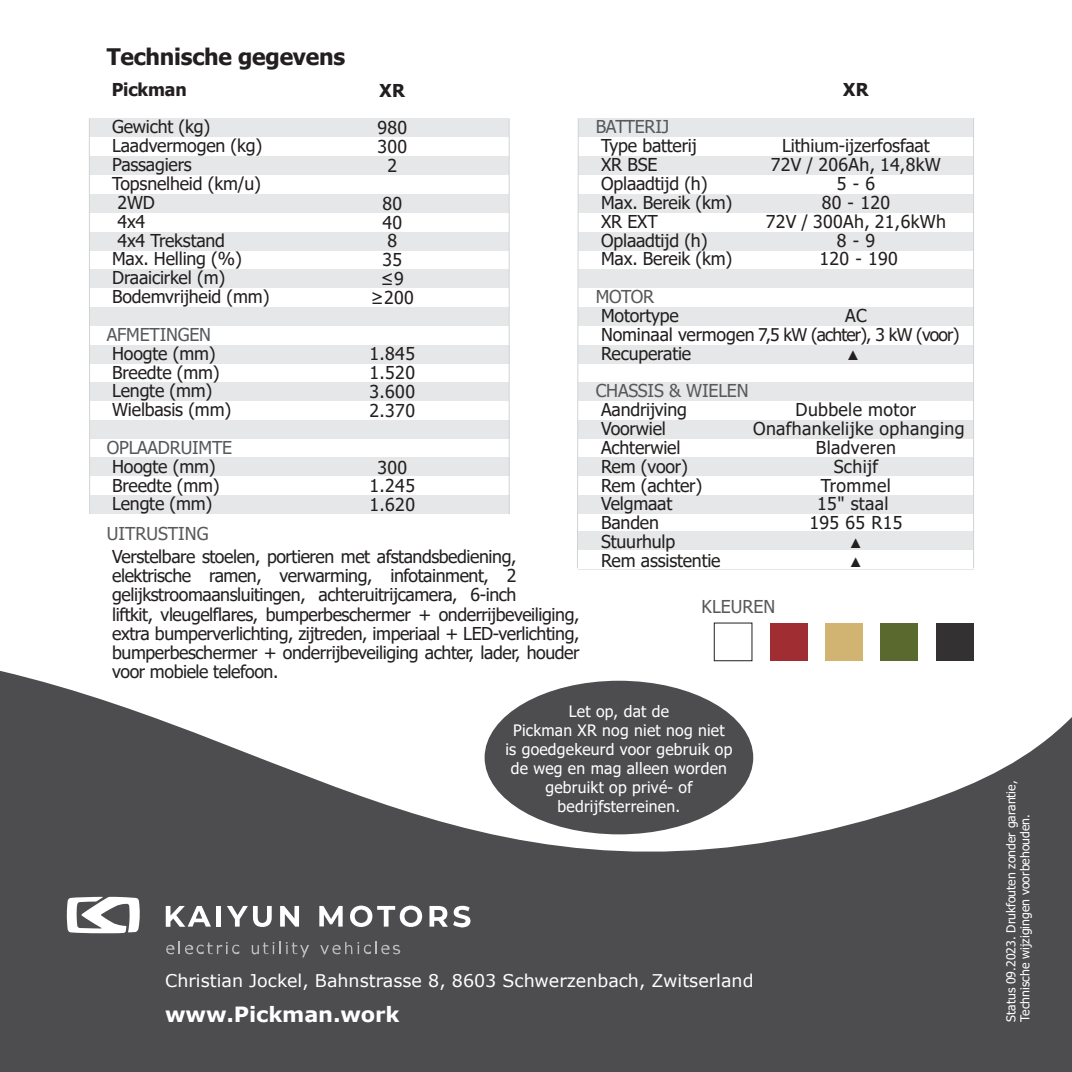
<style>
.page{position:relative;width:1072px;height:1072px;background:#fff}
.page>*{position:absolute;margin:0;border:0;box-sizing:border-box;transform-origin:0 0}
.t1{font:700 22.75px "Tahoma";letter-spacing:-.01em;color:#231f20}
.t2{font:700 21px "Verdana";letter-spacing:-.005em;color:#fff}
.t3{font:17.68px/18.9px "Tahoma";letter-spacing:-.01em;color:#231f20}
.t4{font:17.68px/18.9px "Tahoma";letter-spacing:.02em;color:#231f20;text-align:center}
.t5{font:17.68px "Tahoma";letter-spacing:-.01em;color:#58595b}
.t6{font:700 17.68px "Tahoma";letter-spacing:-.01em;color:#231f20}
.t7{font:17.5px "Verdana";color:#fff}
.t8{font:17.5px "Tahoma";letter-spacing:-.045em;color:#231f20}
.t9{font:15.75px/18.9px "Tahoma";letter-spacing:.015em;color:#fff;text-align:center}
.t10{font:14px/18.9px "Tahoma";color:#231f20}
.t11{font:12.25px/14px "Tahoma";color:#fff}
.s1{font-size:17.68px}
</style>
<div class="page">
<hr style="left:578px;top:569px;width:395px;height:1px;background:#e6e7e8">
<div style="left:577px;top:531px;width:396px;height:19px;background:#e6e7e8"></div>
<div style="left:577px;top:495px;width:396px;height:19px;background:#e6e7e8"></div>
<div style="left:577px;top:457px;width:396px;height:19px;background:#e6e7e8"></div>
<div style="left:578px;top:232px;width:395px;height:18px;background:#e6e7e8"></div>
<div style="left:578px;top:118px;width:395px;height:18px;background:#e6e7e8"></div>
<div style="left:578px;top:156px;width:395px;height:19px;background:#e6e7e8"></div>
<div style="left:578px;top:270px;width:395px;height:18px;background:#e6e7e8"></div>
<div style="left:578px;top:307px;width:395px;height:18px;background:#e6e7e8"></div>
<div style="left:578px;top:345px;width:395px;height:18px;background:#e6e7e8"></div>
<div style="left:578px;top:194px;width:395px;height:19px;background:#e6e7e8"></div>
<div style="left:578px;top:382px;width:395px;height:18px;background:#e6e7e8"></div>
<div style="left:578px;top:420px;width:395px;height:18px;background:#e6e7e8"></div>
<div style="left:90px;top:495px;width:419px;height:19px;background:#e6e7e8"></div>
<div style="left:89px;top:382px;width:420px;height:18px;background:#e6e7e8"></div>
<div style="left:89px;top:270px;width:420px;height:18px;background:#e6e7e8"></div>
<svg style="left:0;top:670px;width:1071px;height:401px;fill:#4d4d4f"></svg>
<div style="left:89px;top:119px;width:420px;height:18px;background:#e6e7e8"></div>
<div style="left:89px;top:156px;width:420px;height:19px;background:#e6e7e8"></div>
<div style="left:89px;top:194px;width:420px;height:19px;background:#e6e7e8"></div>
<div style="left:89px;top:232px;width:420px;height:18px;background:#e6e7e8"></div>
<div style="left:89px;top:307px;width:420px;height:18px;background:#e6e7e8"></div>
<div style="left:90px;top:345px;width:419px;height:18px;background:#e6e7e8"></div>
<div style="left:90px;top:420px;width:419px;height:18px;background:#e6e7e8"></div>
<div style="left:90px;top:458px;width:419px;height:18px;background:#e6e7e8"></div>
<hr style="left:89px;top:119px;width:1px;height:395px;background:#d1d3d4">
<hr style="left:509px;top:119px;width:1px;height:395px;background:#d1d3d4">
<svg style="left:577px;top:119px;width:1px;height:450px"></svg>
<hr style="left:973px;top:118px;width:1px;height:450px;background:#d1d3d4">
<div style="left:714px;top:623px;width:38px;height:38px;background:#fff;border:1px solid #231f20"></div>
<div style="left:769px;top:623px;width:38px;height:37px;background:#a02d32"></div>
<div style="left:825px;top:623px;width:37px;height:37px;background:#d1b471"></div>
<div style="left:880px;top:623px;width:38px;height:37px;background:#5a692e"></div>
<div style="left:936px;top:623px;width:37px;height:37px;background:#333132"></div>
<div style="left:484px;top:680px;width:269px;height:154px;background:#4d4d4f;border-radius:50%"></div>
<svg style="left:66px;top:896px;width:74px;height:37px"></svg>
<svg style="left:166px;top:941px;width:73px;height:13px"></svg>
<svg style="left:252px;top:941px;width:57px;height:16px"></svg>
<svg style="left:320px;top:941px;width:80px;height:13px"></svg>
<svg style="left:166px;top:906px;width:45px;height:20px"></svg>
<div style="left:216px;top:906px;width:5px;height:20px;background:#fff"></div>
<svg style="left:227px;top:906px;width:45px;height:21px"></svg>
<svg style="left:280px;top:906px;width:19px;height:20px"></svg>
<svg style="left:319px;top:906px;width:23px;height:20px"></svg>
<svg style="left:350px;top:905px;width:72px;height:22px"></svg>
<svg style="left:429px;top:905px;width:41px;height:22px"></svg>
<p class="t1" style="left:107px;top:41px;width:240px">Technische gegevens</p>
<p class="t6" style="left:112px;top:77px;width:76px">Pickman</p>
<p class="t3" style="left:112px;top:119px;width:100px">Gewicht (kg)</p>
<p class="t3" style="left:112px;top:137px;width:152px">Laadvermogen (kg)</p>
<p class="t3" style="left:112px;top:156px;width:81px">Passagiers</p>
<p class="t3" style="left:112px;top:175px;width:150px">Topsnelheid (km/u)</p>
<p class="t3" style="left:117px;top:194px;width:39px">2WD</p>
<p class="t3" style="left:117px;top:213px;width:29px">4x4</p>
<p class="t3" style="left:117px;top:232px;width:109px">4x4 Trekstand</p>
<p class="t3" style="left:112px;top:250px;width:131px">Max. Helling (%)</p>
<p class="t3" style="left:112px;top:269px;width:114px">Draaicirkel (m)</p>
<p class="t3" style="left:112px;top:288px;width:159px">Bodemvrijheid (mm)</p>
<p class="t5" style="left:107px;top:322px;width:106px">AFMETINGEN</p>
<p class="t3" style="left:112px;top:345px;width:121px">Hoogte (mm)<br>Breedte (mm)<br>Lengte (mm)<br>Wielbasis (mm)</p>
<p class="t5" style="left:107px;top:435px;width:127px">OPLAADRUIMTE</p>
<p class="t3" style="left:112px;top:458px;width:109px">Hoogte (mm)<br>Breedte (mm)<br>Lengte (mm)</p>
<p class="t6" style="left:843px;top:77px;width:27px">XR</p>
<p class="t6" style="left:379px;top:78px;width:27px">XR</p>
<p class="t3" style="left:377px;top:119px;width:31px;text-align:center">980<br>300<br>2</p>
<p class="t3" style="left:371px;top:195px;width:45px;text-align:center">80<br>40<br>8<br>35 ≤9 ≥200</p>
<p class="t5" style="left:595px;top:115px;width:75px">BATTERIJ</p>
<p class="t3" style="left:601px;top:137px;width:133px">Type batterij<br>XR BSE<br>Oplaadtijd (h)<br>Max. Bereik (km)<br>XR EXT<br>Oplaadtijd (h)<br>Max. Bereik (km)</p>
<p class="t5" style="left:595px;top:285px;width:60px">MOTOR</p>
<p class="t3" style="left:601px;top:298px;width:92px;line-height:37.6px">Motortype<br>Recuperatie</p>
<p class="t5" style="left:595px;top:379px;width:154px">CHASSIS &amp; WIELEN</p>
<p class="t3" style="left:601px;top:401px;width:121px">Aandrijving<br>Voorwiel<br>Achterwiel<br>Rem (voor)<br>Rem (achter)<br>Velgmaat<br>Banden<br>Stuurhulp<br>Rem assistentie</p>
<p class="t5" style="left:701px;top:594px;width:75px">KLEUREN</p>
<p class="t4" style="left:765px;top:137px;width:182px">Lithium-ijzerfosfaat<br>72V / 206Ah, 14,8kW<br>5 - 6<br>80 - 120<br>72V / 300Ah, 21,6kWh<br>8 - 9<br>120 - 190</p>
<p class="t3" style="left:845px;top:307px;width:23px">AC</p>
<p class="t8" style="left:601px;top:323px;width:360px"><span class="s1">Nominaal vermogen</span> 7,5 kW (achter), 3 kW (voor)</p>
<p class="t10" style="left:846px;top:346px;width:15px">▲</p>
<p class="t3" style="left:369px;top:345px;width:47px;text-align:justify">1.845<br>1.520<br>3.600<br>2.370</p>
<p class="t4" style="left:795px;top:401px;width:122px">Dubbele motor</p>
<p class="t4" style="left:753px;top:420px;width:213px">Onafhankelijke ophanging</p>
<p class="t4" style="left:815px;top:439px;width:82px">Bladveren</p>
<p class="t3" style="left:833px;top:458px;width:46px">Schijf</p>
<p class="t4" style="left:821px;top:476px;width:71px">Trommel</p>
<p class="t3" style="left:817px;top:495px;width:73px">15" staal</p>
<p class="t3" style="left:809px;top:514px;width:95px">195 65 R15</p>
<p class="t10" style="left:849px;top:534px;width:15px">▲ ▲</p>
<p class="t4" style="left:369px;top:458px;width:47px">300<br>1.245<br>1.620</p>
<p class="t5" style="left:107px;top:522px;width:103px">UITRUSTING</p>
<p class="t3" style="left:112px;top:547px;width:469px">Verstelbare stoelen, portieren met afstandsbediening, elektrische ramen, verwarming, infotainment, 2 gelijkstroomaansluitingen, achteruitrijcamera, 6-inch<br>liftkit, vleugelflares, bumperbeschermer + onderrijbeveiliging, extra bumperverlichting, zijtreden, imperiaal + LED-verlichting, bumperbeschermer + onderrijbeveiliging achter, lader, houder voor mobiele telefoon.</p>
<p class="t9" style="left:505px;top:703px;width:228px">Let op, dat de<br>Pickman XR nog niet nog niet<br>is goedgekeurd voor gebruik op de weg en mag alleen worden gebruikt op privé- of bedrijfsterreinen.</p>
<p class="t7" style="left:165px;top:968px;width:590px">Christian Jockel, Bahnstrasse 8, 8603 Schwerzenbach, Zwitserland</p>
<p class="t2" style="left:165px;top:999px;width:236px">www.Pickman.work</p>
<p class="t11" style="left:1004px;top:1021px;width:243px;rotate:-90deg">Status 09.2023. Drukfouten zonder garantie,<br>Technische wijzigingen voorbehouden.</p>
</div>
